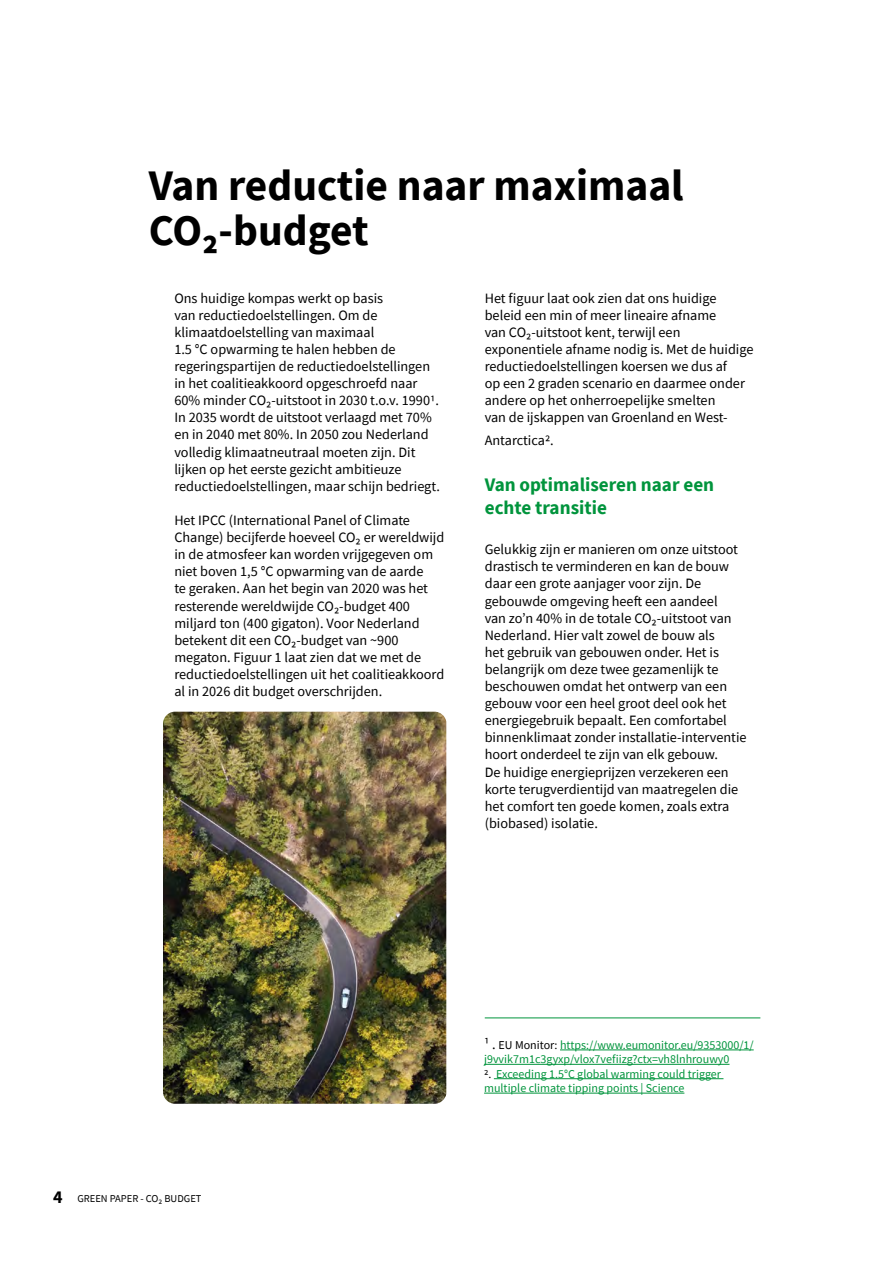
<style>
.page{position:relative;width:893px;height:1263px;background:#fff}
.page>*{position:absolute;margin:0;border:0;box-sizing:border-box;transform-origin:0 0}
.t1{font:700 43.5px/45px "Source Sans Pro";color:#000}
.t2{font:700 19.2px/23px "Source Sans Pro";color:#00943c}
.t3{font:14.25px/17.1px "Source Sans Pro";color:#000}
.t4{font:12px/14.4px "Source Sans Pro";color:#00943c}
.t5{font:10.5px "Source Sans Pro";color:#000}
.s1{font-weight:700;font-size:18px}
.s2{font-size:14.25px;color:#000}
.s3{color:#000}
</style>
<div class="page">
<img style="left:163px;top:712px;width:283px;height:392px">
<hr style="left:560px;top:1049px;width:194px;height:1px;background:#00943c">
<hr style="left:484px;top:1064px;width:245px;height:1px;background:#00943c">
<hr style="left:494px;top:1078px;width:229px;height:1px;background:#00943c">
<hr style="left:484px;top:1093px;width:200px;height:1px;background:#00943c">
<hr style="left:485px;top:1017px;width:275px;height:1px;background:#00943c">
<h1 class="t1" style="left:149px;top:162px;width:536px">Van reductie naar maximaal<br>CO₂-budget</h1>
<p class="t3" style="left:174px;top:289px;width:267px">Ons huidige kompas werkt op basis<br>van reductiedoelstellingen. Om de klimaatdoelstelling van maximaal<br>1.5 °C opwarming te halen hebben de regeringspartijen de reductiedoelstellingen in het coalitieakkoord opgeschroefd naar 60% minder CO₂-uitstoot in 2030 t.o.v. 19901.<br>In 2035 wordt de uitstoot verlaagd met 70% en in 2040 met 80%. In 2050 zou Nederland volledig klimaatneutraal moeten zijn. Dit lijken op het eerste gezicht ambitieuze reductiedoelstellingen, maar schijn bedriegt.</p>
<p class="t3" style="left:174px;top:512px;width:272px">Het IPCC (International Panel of Climate Change) becijferde hoeveel CO₂ er wereldwijd in de atmosfeer kan worden vrijgegeven om niet boven 1,5 °C opwarming van de aarde<br>te geraken. Aan het begin van 2020 was het resterende wereldwijde CO₂-budget 400 miljard ton (400 gigaton). Voor Nederland betekent dit een CO₂-budget van ~900 megaton. Figuur 1 laat zien dat we met de reductiedoelstellingen uit het coalitieakkoord al in 2026 dit budget overschrijden.</p>
<p class="t3" style="left:485px;top:289px;width:270px">Het figuur laat ook zien dat ons huidige beleid een min of meer lineaire afname<br>van CO₂-uitstoot kent, terwijl een exponentiele afname nodig is. Met de huidige reductiedoelstellingen koersen we dus af<br>op een 2 graden scenario en daarmee onder andere op het onherroepelijke smelten<br>van de ijskappen van Groenland en West-</p>
<p class="t3" style="left:485px;top:432px;width:71px">Antarctica2.</p>
<h2 class="t2" style="left:485px;top:473px;width:231px">Van optimaliseren naar een echte transitie</h2>
<p class="t3" style="left:485px;top:541px;width:263px">Gelukkig zijn er manieren om onze uitstoot drastisch te verminderen en kan de bouw daar een grote aanjager voor zijn. De gebouwde omgeving heeft een aandeel<br>van zo’n 40% in de totale CO₂-uitstoot van Nederland. Hier valt zowel de bouw als<br>het gebruik van gebouwen onder. Het is belangrijk om deze twee gezamenlijk te beschouwen omdat het ontwerp van een gebouw voor een heel groot deel ook het energiegebruik bepaalt. Een comfortabel binnenklimaat zonder installatie-interventie hoort onderdeel te zijn van elk gebouw.<br>De huidige energieprijzen verzekeren een korte terugverdientijd van maatregelen die het comfort ten goede komen, zoals extra (biobased) isolatie.</p>
<p class="t5" style="left:53px;top:1192px;width:150px"><span class="s1">4</span> GREEN PAPER - CO₂ BUDGET</p>
<p class="t4" style="left:484px;top:1038px;width:271px"><span class="s2">¹ .</span> <span class="s3">EU Monitor:</span> https://www.eumonitor.eu/9353000/1/ j9vvik7m1c3gyxp/vlox7vefiizg?ctx=vh8lnhrouwy0</p>
<p class="t4" style="left:484px;top:1066px;width:238px"><span class="s3">2.</span> Exceeding 1.5°C global warming could trigger multiple climate tipping points | Science</p>
</div>
